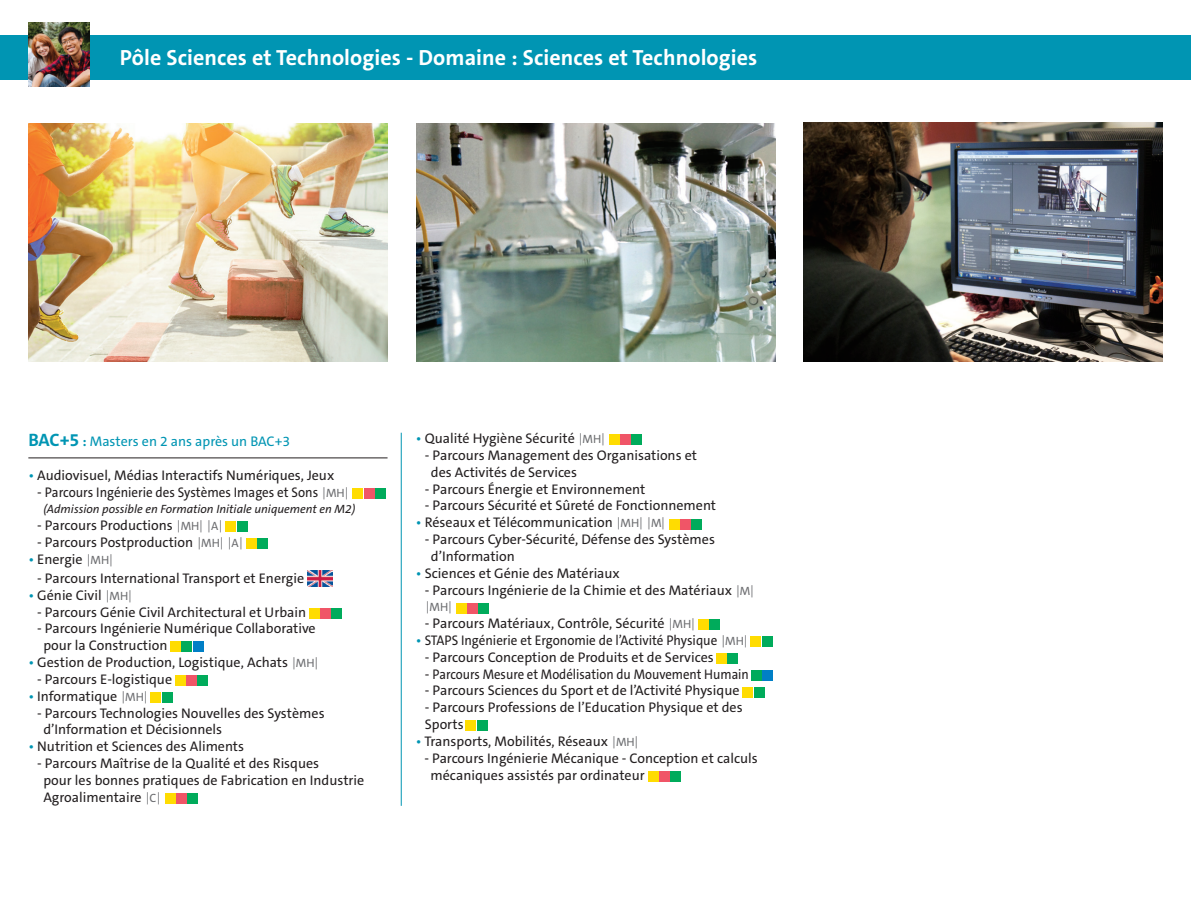
<style>
.page{position:relative;width:1191px;height:908px;background:#fff}
.page>*{position:absolute;margin:0;border:0;box-sizing:border-box;transform-origin:0 0}
.t1{font:700 22px "The Sans C5";letter-spacing:.005em;color:#fff}
.t2{font:14px/16.8px "The Sans C5";color:#231f20}
.t3{font:14px "The Sans C5";color:#231f20;scale:.93 1}
.t4{font:14px "The Sans C5";color:#0095b3}
.t5{font:italic 12px "The Sans C5";color:#231f20}
.t6{font:10px "The Sans C5";color:#6c6d70}
.s1{font-weight:700;font-size:18px}
.s2{font-weight:700}
.s3{color:#0095b3}
.s4{font-size:10px;color:#6c6d70}
.s5{font-size:12px;color:#6c6d70}
.s6{font-size:12px}
</style>
<div class="page">
<div style="left:0;top:35px;width:1191px;height:45px;background:#0095b3"></div>
<img style="left:28px;top:23px;width:62px;height:63px">
<hr style="left:401px;top:432px;width:1px;height:373px;background:#0095b3">
<img style="left:803px;top:122px;width:359px;height:239px">
<img style="left:416px;top:123px;width:359px;height:238px">
<img style="left:28px;top:123px;width:359px;height:238px">
<hr style="left:28px;top:457px;width:359px;height:1px;background:#231f20">
<div style="left:352px;top:488px;width:11px;height:10px;background:#ffdc01"></div>
<div style="left:375px;top:488px;width:10px;height:10px;background:#00ab5b"></div>
<div style="left:364px;top:488px;width:10px;height:10px;background:#f05567"></div>
<div style="left:226px;top:521px;width:10px;height:11px;background:#ffdc01"></div>
<div style="left:237px;top:521px;width:10px;height:11px;background:#00ab5b"></div>
<div style="left:246px;top:538px;width:10px;height:10px;background:#ffdc01"></div>
<div style="left:257px;top:538px;width:11px;height:10px;background:#00ab5b"></div>
<img style="left:307px;top:570px;width:25px;height:16px">
<div style="left:309px;top:607px;width:11px;height:11px;background:#ffdc01"></div>
<div style="left:332px;top:607px;width:10px;height:11px;background:#00ab5b"></div>
<div style="left:320px;top:607px;width:11px;height:11px;background:#f05567"></div>
<div style="left:170px;top:641px;width:11px;height:11px;background:#ffdc01"></div>
<div style="left:193px;top:641px;width:10px;height:11px;background:#007fc6"></div>
<div style="left:182px;top:641px;width:10px;height:11px;background:#00ab5b"></div>
<div style="left:175px;top:675px;width:11px;height:10px;background:#ffdc01"></div>
<div style="left:198px;top:675px;width:10px;height:10px;background:#00ab5b"></div>
<div style="left:186px;top:675px;width:11px;height:10px;background:#f05567"></div>
<div style="left:151px;top:691px;width:10px;height:11px;background:#ffdc01"></div>
<div style="left:162px;top:691px;width:10px;height:11px;background:#00ab5b"></div>
<div style="left:165px;top:792px;width:10px;height:11px;background:#ffdc01"></div>
<div style="left:187px;top:792px;width:11px;height:11px;background:#00ab5b"></div>
<div style="left:176px;top:792px;width:10px;height:11px;background:#f05567"></div>
<div style="left:609px;top:434px;width:10px;height:11px;background:#ffdc01"></div>
<div style="left:631px;top:434px;width:11px;height:11px;background:#00ab5b"></div>
<div style="left:620px;top:434px;width:11px;height:11px;background:#f05567"></div>
<div style="left:669px;top:518px;width:10px;height:11px;background:#ffdc01"></div>
<div style="left:691px;top:518px;width:11px;height:11px;background:#00ab5b"></div>
<div style="left:680px;top:518px;width:11px;height:11px;background:#f05567"></div>
<div style="left:456px;top:602px;width:10px;height:11px;background:#ffdc01"></div>
<div style="left:478px;top:602px;width:11px;height:11px;background:#00ab5b"></div>
<div style="left:467px;top:602px;width:11px;height:11px;background:#f05567"></div>
<div style="left:698px;top:619px;width:10px;height:11px;background:#ffdc01"></div>
<div style="left:709px;top:619px;width:11px;height:11px;background:#00ab5b"></div>
<div style="left:750px;top:636px;width:11px;height:10px;background:#ffdc01"></div>
<div style="left:762px;top:636px;width:10px;height:10px;background:#00ab5b"></div>
<div style="left:716px;top:653px;width:10px;height:10px;background:#ffdc01"></div>
<div style="left:727px;top:653px;width:10px;height:10px;background:#00ab5b"></div>
<div style="left:751px;top:669px;width:10px;height:11px;background:#00ab5b"></div>
<div style="left:762px;top:669px;width:10px;height:11px;background:#007fc6"></div>
<div style="left:742px;top:686px;width:11px;height:11px;background:#ffdc01"></div>
<div style="left:754px;top:686px;width:10px;height:11px;background:#00ab5b"></div>
<div style="left:466px;top:720px;width:10px;height:10px;background:#ffdc01"></div>
<div style="left:477px;top:720px;width:10px;height:10px;background:#00ab5b"></div>
<div style="left:648px;top:770px;width:10px;height:11px;background:#ffdc01"></div>
<div style="left:670px;top:770px;width:11px;height:11px;background:#00ab5b"></div>
<div style="left:659px;top:770px;width:10px;height:11px;background:#f05567"></div>
<p class="t1" style="left:120px;top:44px;width:639px">Pôle Sciences et Technologies - Domaine : Sciences et Technologies</p>
<p class="t4" style="left:28px;top:432px;width:263px"><span class="s1">BAC+5</span> <span class="s2">:</span> Masters en 2 ans après un BAC+3</p>
<p class="t2" style="left:28px;top:466px;width:307px"><span class="s3">•</span> Audiovisuel, Médias Interactifs Numériques, Jeux</p>
<p class="t2" style="left:37px;top:483px;width:314px">- Parcours Ingénierie des Systèmes Images et Sons <span class="s4">│</span><span class="s5">MH</span><span class="s4">│</span></p>
<p class="t5" style="left:43px;top:501px;width:313px">(Admission possible en Formation Initiale uniquement en M2)</p>
<p class="t2" style="left:37px;top:517px;width:188px">- Parcours Productions <span class="s4">│</span><span class="s5">MH</span><span class="s4">│ │</span><span class="s5">A</span><span class="s4">│</span></p>
<p class="t2" style="left:37px;top:533px;width:208px">- Parcours Postproduction <span class="s4">│</span><span class="s5">MH</span><span class="s4">│ │</span><span class="s5">A</span><span class="s4">│</span></p>
<p class="t2" style="left:28px;top:550px;width:87px"><span class="s3">•</span> Energie <span class="s4">│</span><span class="s5">MH</span><span class="s4">│</span></p>
<p class="t2" style="left:37px;top:569px;width:268px">- Parcours International Transport et Energie</p>
<p class="t2" style="left:28px;top:586px;width:106px"><span class="s3">•</span> Génie Civil <span class="s4">│</span><span class="s5">MH</span><span class="s4">│</span></p>
<p class="t2" style="left:37px;top:603px;width:270px">- Parcours Génie Civil Architectural et Urbain</p>
<p class="t2" style="left:43px;top:620px;width:274px;text-indent:-6px">- Parcours Ingénierie Numérique Collaborative pour la Construction</p>
<p class="t2" style="left:28px;top:653px;width:292px"><span class="s3">•</span> Gestion de Production, Logistique, Achats <span class="s4">│</span><span class="s5">MH</span><span class="s4">│</span></p>
<p class="t2" style="left:37px;top:670px;width:136px">- Parcours E-logistique</p>
<p class="t2" style="left:28px;top:687px;width:122px"><span class="s3">•</span> Informatique <span class="s4">│</span><span class="s5">MH</span><span class="s4">│</span></p>
<p class="t2" style="left:43px;top:704px;width:283px;text-indent:-6px">- Parcours Technologies Nouvelles des Systèmes d’Information et Décisionnels</p>
<p class="t2" style="left:28px;top:737px;width:217px"><span class="s3">•</span> Nutrition et Sciences des Aliments</p>
<p class="t2" style="left:43px;top:754px;width:322px;text-indent:-6px">- Parcours Maîtrise de la Qualité et des Risques<br>pour les bonnes pratiques de Fabrication en Industrie<br>Agroalimentaire <span class="s4">│</span><span class="s5">C</span><span class="s4">│</span></p>
<p class="t2" style="left:416px;top:430px;width:192px"><span class="s3">•</span> Qualité Hygiène Sécurité <span class="s4">│</span><span class="s5">MH</span><span class="s4">│</span></p>
<p class="t2" style="left:431px;top:447px;width:267px;text-indent:-6px">- Parcours Management des Organisations et des Activités de Services</p>
<p class="t2" style="left:425px;top:480px;width:222px">- Parcours Énergie et Environnement</p>
<p class="t2" style="left:425px;top:497px;width:293px">- Parcours Sécurité et Sûreté de Fonctionnement</p>
<p class="t2" style="left:416px;top:514px;width:252px"><span class="s3">•</span> Réseaux et Télécommunication <span class="s4">│</span><span class="s5">MH</span><span class="s4">│ │</span><span class="s5">M</span><span class="s4">│</span></p>
<p class="t2" style="left:431px;top:531px;width:285px;text-indent:-6px">- Parcours Cyber-Sécurité, Défense des Systèmes d’Information</p>
<p class="t2" style="left:416px;top:564px;width:205px"><span class="s3">•</span> Sciences et Génie des Matériaux</p>
<p class="t2" style="left:425px;top:581px;width:331px">- Parcours Ingénierie de la Chimie et des Matériaux <span class="s4">│</span><span class="s5">M</span><span class="s4">│</span></p>
<p class="t6" style="left:425px;top:601px;width:30px">│<span class="s6">MH</span>│</p>
<p class="t2" style="left:425px;top:615px;width:273px">- Parcours Matériaux, Contrôle, Sécurité <span class="s4">│</span><span class="s5">MH</span><span class="s4">│</span></p>
<p class="t3" style="left:416px;top:631px;width:359px"><span class="s3">•</span> STAPS Ingénierie et Ergonomie de l’Activité Physique <span class="s4">│</span><span class="s5">MH</span><span class="s4">│</span></p>
<p class="t2" style="left:425px;top:648px;width:290px">- Parcours Conception de Produits et de Services</p>
<p class="t2" style="left:425px;top:665px;width:325px">- Parcours Mesure et Modélisation du Mouvement Humain</p>
<p class="t2" style="left:425px;top:682px;width:316px">- Parcours Sciences du Sport et de l’Activité Physique</p>
<p class="t2" style="left:425px;top:699px;width:319px">- Parcours Professions de l’Education Physique et des<br>Sports</p>
<p class="t2" style="left:416px;top:732px;width:225px"><span class="s3">•</span> Transports, Mobilités, Réseaux <span class="s4">│</span><span class="s5">MH</span><span class="s4">│</span></p>
<p class="t2" style="left:430px;top:749px;width:329px;text-indent:-6px">- Parcours Ingénierie Mécanique - Conception et calculs mécaniques assistés par ordinateur</p>
</div>
